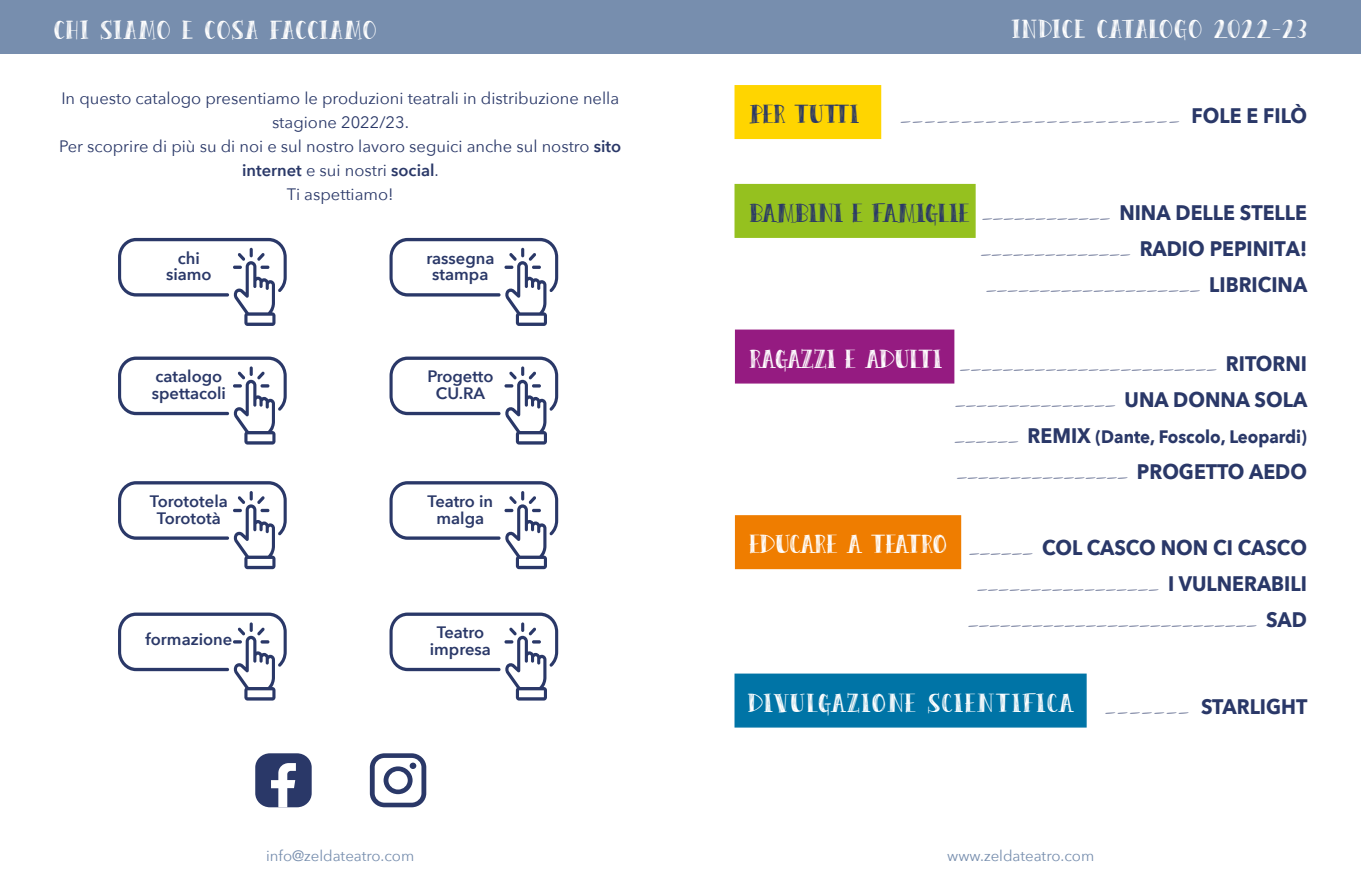
<style>
.page{position:relative;width:1361px;height:893px;background:#fff}
.page>*{position:absolute;margin:0;border:0;box-sizing:border-box;transform-origin:0 0}
.t1{font:30px/36px "Peas&Carrots";letter-spacing:-.025em;color:#2a3868}
.t2{font:30px "Peas&Carrots";letter-spacing:.04em;color:#fff}
.t3{font:30px "Peas&Carrots";letter-spacing:.045em;color:#fff}
.t4{font:30px "Peas&Carrots";letter-spacing:-.025em;color:#fff}
.t5{font:30px "Peas&Carrots";letter-spacing:-.01em;color:#fff}
.t6{font:30px "Peas&Carrots";color:#2a3868}
.t7{font:700 21px "Avenir Next";color:#2a3868;scale:.93 1}
.t8{font:700 18px "Avenir Next";color:#2a3868;scale:.93 1}
.t9{font:16.5px/24px "Avenir Next";color:#2a3868;text-align:center}
.t10{font:600 16.5px/16.5px "Avenir Next";color:#2a3868;text-align:center}
.t11{font:15px "Avenir Next";color:#778eae}
.s1{font-weight:600}
.s2{font-family:"Avenir Next";font-weight:700;font-size:21px}
.s3{font-family:"Peas&Carrots";font-weight:400;font-size:30px}
.s4{font-size:21px}
</style>
<div class="page">
<div style="left:0;top:0;width:1361px;height:54px;background:#778eae"></div>
<div style="left:734px;top:85px;width:147px;height:54px;background:#ffd500"></div>
<div style="left:734px;top:184px;width:241px;height:54px;background:#95c11f;border:2px solid #95c11f"></div>
<div style="left:735px;top:330px;width:219px;height:54px;background:#951b81;border:2px solid #951b81"></div>
<div style="left:735px;top:515px;width:226px;height:54px;background:#ef7d00;border:2px solid #ef7d00"></div>
<div style="left:734px;top:674px;width:352px;height:54px;background:#0074a6;border:2px solid #0074a6"></div>
<svg style="left:389px;top:238px;width:169px;height:88px"></svg>
<svg style="left:118px;top:238px;width:169px;height:88px"></svg>
<svg style="left:389px;top:357px;width:169px;height:88px"></svg>
<svg style="left:118px;top:357px;width:169px;height:88px"></svg>
<svg style="left:118px;top:481px;width:169px;height:88px"></svg>
<svg style="left:389px;top:481px;width:169px;height:88px"></svg>
<svg style="left:389px;top:612px;width:169px;height:89px"></svg>
<svg style="left:118px;top:612px;width:169px;height:89px"></svg>
<svg style="left:370px;top:753px;width:56px;height:54px"></svg>
<div style="left:255px;top:753px;width:57px;height:54px;background:#2a3868;border-radius:14px"></div>
<svg style="left:271px;top:763px;width:25px;height:44px"></svg>
<p class="t2" style="left:54px;top:13px;width:324px">CHI SIAMO E COSA FACCIAMO</p>
<p class="t3" style="left:1011px;top:13px;width:297px">INDICE CATALOGO 2022-23</p>
<p class="t9" style="left:59px;top:85px;width:563px">In questo catalogo presentiamo le produzioni teatrali in distribuzione nella stagione 2022/23.<br>Per scoprire di più su di noi e sul nostro lavoro seguici anche sul nostro <span class="s1">sito internet</span> e sui nostri <span class="s1">social</span>.<br>Ti aspettiamo!</p>
<p class="t10" style="left:166px;top:249px;width:47px">chi siamo</p>
<p class="t10" style="left:152px;top:368px;width:76px;text-align:left">catalogo spettacoli</p>
<p class="t10" style="left:426px;top:249px;width:70px">rassegna stampa</p>
<p class="t10" style="left:427px;top:368px;width:68px">Progetto<br>CU.RA</p>
<p class="t10" style="left:150px;top:493px;width:79px">Torototela<br>Torototà</p>
<p class="t10" style="left:427px;top:493px;width:67px">Teatro in malga</p>
<p class="t10" style="left:146px;top:630px;width:88px">formazione</p>
<p class="t10" style="left:430px;top:624px;width:63px">Teatro impresa</p>
<p class="t6" style="left:749px;top:98px;width:112px">PER TUTTI</p>
<p class="t1" style="left:900px;top:96px;width:408px">_______________________ <span class="s2">FOLE E FILÒ</span></p>
<p class="t1" style="left:749px;top:195px;width:222px">BAMBINI E FAMIGLIE</p>
<p class="t7" style="left:982px;top:194px;width:351px"><span class="s3">____________</span> NINA DELLE STELLE</p>
<p class="t1" style="left:981px;top:228px;width:328px">______________ <span class="s2">RADIO PEPINITA! </span>____________________ <span class="s2">LIBRICINA</span></p>
<p class="t4" style="left:749px;top:342px;width:195px">RAGAZZI E ADULTI</p>
<p class="t1" style="left:955px;top:344px;width:354px">________________________ <span class="s2">RITORNI </span>_______________ <span class="s2">UNA DONNA SOLA</span></p>
<p class="t8" style="left:954px;top:421px;width:380px"><span class="s3">______</span> <span class="s4">REMIX</span> (Dante, Foscolo, Leopardi)</p>
<p class="t1" style="left:957px;top:452px;width:352px">________________ <span class="s2">PROGETTO AEDO</span></p>
<p class="t5" style="left:749px;top:528px;width:199px">EDUCARE A TEATRO</p>
<p class="t7" style="left:969px;top:529px;width:365px"><span class="s3">______</span> COL CASCO NON CI CASCO</p>
<p class="t1" style="left:968px;top:563px;width:340px;text-align:center">_________________ <span class="s2">I VULNERABILI </span>___________________________ <span class="s2">SAD</span></p>
<p class="t2" style="left:748px;top:686px;width:328px">DIVULGAZIONE SCIENTIFICA</p>
<p class="t7" style="left:1105px;top:688px;width:219px"><span class="s3">_______</span> STARLIGHT</p>
<p class="t11" style="left:266px;top:843px;width:150px">info@zeldateatro.com</p>
<p class="t11" style="left:947px;top:843px;width:149px">www.zeldateatro.com</p>
</div>
